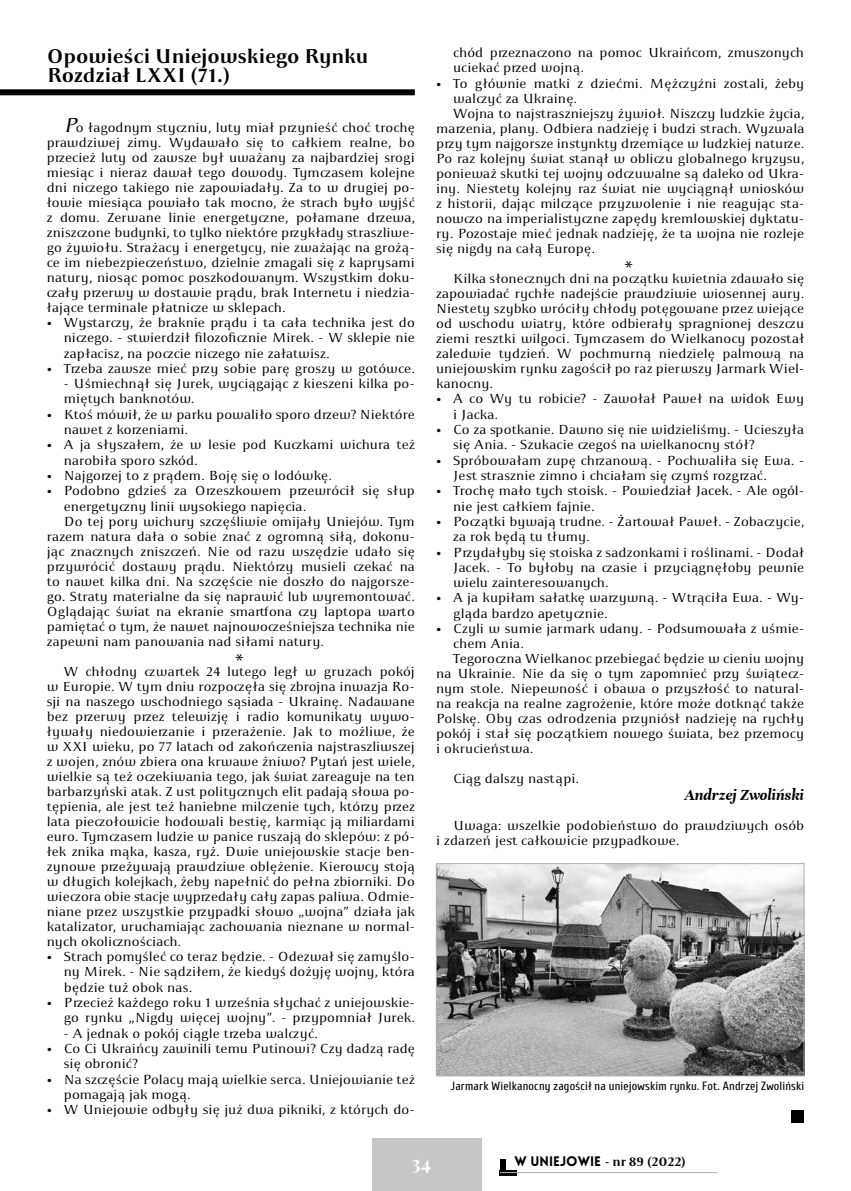
<style>
.page{position:relative;width:851px;height:1191px;background:#fff}
.page>*{position:absolute;margin:0;border:0;box-sizing:border-box;transform-origin:0 0}
.t1{font:700 21px/19.5px "Apolonia";color:#000}
.t2{font:700 19.5px "Playfair Display";color:#fff}
.t3{font:19.5px "Apolonia";color:#000}
.t4{font:italic 700 16.5px "Unna";letter-spacing:-.005em;color:#000}
.t5{font:13.8px/15px "Apolonia";letter-spacing:.005em;color:#000}
.t6{font:13.8px "Apolonia";letter-spacing:.025em;color:#000}
.t7{font:700 13.5px "Apolonia";color:#000}
.t8{font:12px "Cuprum";letter-spacing:.015em;color:#000}
.s1{font-style:italic;font-size:21px}
.s2{font-family:"Lovelo";font-weight:900}
</style>
<div class="page">
<div style="left:372px;top:1138px;width:110px;height:53px;background:#c6c6c6"></div>
<div style="left:500px;top:1159px;width:5px;height:12px;background:#000"></div>
<div style="left:500px;top:1170px;width:17px;height:5px;background:#000"></div>
<hr style="left:500px;top:1172px;width:217px;height:1px;background:#b3b2b2">
<div style="left:791px;top:1110px;width:13px;height:13px;background:#000"></div>
<div style="left:0;top:89px;width:415px;height:6px;background:#000"></div>
<img style="left:438px;top:865px;width:364px;height:209px">
<div style="left:436px;top:863px;width:368px;height:213px;border:1px solid #b3b2b2"></div>
<h1 class="t1" style="left:47px;top:46px;width:323px">Opowieści Uniejowskiego Rynku<br>Rozdział LXXI (71.)</h1>
<p class="t5" style="left:47px;top:120px;width:369px;text-align:justify;text-indent:17px"><span class="s1">P</span>o łagodnym styczniu, luty miał przynieść choć trochę prawdziwej zimy. Wydawało się to całkiem realne, bo przecież luty od zawsze był uważany za najbardziej srogi miesiąc i nieraz dawał tego dowody. Tymczasem kolejne dni niczego takiego nie zapowiadały. Za to w drugiej po&shy;łowie miesiąca powiało tak mocno, że strach było wyjść z domu. Zerwane linie energetyczne, połamane drzewa, zniszczone budynki, to tylko niektóre przykłady straszliwe&shy;go żywiołu. Strażacy i energetycy, nie zważając na grożą&shy;ce im niebezpieczeństwo, dzielnie zmagali się z kaprysami natury, niosąc pomoc poszkodowanym. Wszystkim doku&shy;czały przerwy w dostawie prądu, brak Internetu i niedzia&shy;łające terminale płatnicze w sklepach.</p>
<p class="t5" style="left:64px;top:315px;width:352px;text-align:justify;text-indent:-17px">• Wystarczy, że braknie prądu i ta cała technika jest do niczego. - stwierdził filozoficznie Mirek. - W sklepie nie zapłacisz, na poczcie niczego nie załatwisz.</p>
<p class="t5" style="left:47px;top:361px;width:369px">• Trzeba zawsze mieć przy sobie parę groszy w gotówce.</p>
<p class="t5" style="left:64px;top:376px;width:352px">- Uśmiechnął się Jurek, wyciągając z kieszeni kilka po&shy;miętych banknotów.</p>
<p class="t5" style="left:64px;top:407px;width:352px;text-indent:-17px">• Ktoś mówił, że w parku powaliło sporo drzew? Niektóre nawet z korzeniami.</p>
<p class="t5" style="left:64px;top:437px;width:352px;text-indent:-17px">• A ja słyszałem, że w lesie pod Kuczkami wichura też narobiła sporo szkód.</p>
<p class="t5" style="left:47px;top:468px;width:286px">• Najgorzej to z prądem. Boję się o lodówkę.</p>
<p class="t5" style="left:47px;top:483px;width:369px">• Podobno gdzieś za Orzeszkowem przewrócił się słup</p>
<p class="t5" style="left:64px;top:499px;width:244px">energetyczny linii wysokiego napięcia.</p>
<p class="t5" style="left:64px;top:514px;width:352px">Do tej pory wichury szczęśliwie omijały Uniejów. Tym</p>
<p class="t5" style="left:47px;top:529px;width:369px">razem natura dała o sobie znać z ogromną siłą, dokonu-</p>
<p class="t5" style="left:47px;top:544px;width:369px">jąc znacznych zniszczeń. Nie od razu wszędzie udało się</p>
<p class="t5" style="left:47px;top:559px;width:369px">przywrócić dostawy prądu. Niektórzy musieli czekać na</p>
<p class="t5" style="left:47px;top:574px;width:369px">to nawet kilka dni. Na szczęście nie doszło do najgorsze-</p>
<p class="t5" style="left:47px;top:589px;width:369px">go. Straty materialne da się naprawić lub wyremontować.</p>
<p class="t5" style="left:47px;top:604px;width:369px">Oglądając świat na ekranie smartfona czy laptopa warto</p>
<p class="t5" style="left:47px;top:619px;width:369px">pamiętać o tym, że nawet najnowocześniejsza technika nie</p>
<p class="t5" style="left:47px;top:634px;width:278px">zapewni nam panowania nad siłami natury.</p>
<h2 class="t3" style="left:235px;top:648px;width:9px">*</h2>
<p class="t5" style="left:47px;top:664px;width:369px;text-align:justify;text-indent:17px">W chłodny czwartek 24 lutego legł w gruzach pokój w Europie. W tym dniu rozpoczęła się zbrojna inwazja Ro&shy;sji na naszego wschodniego sąsiada - Ukrainę. Nadawane bez przerwy przez telewizję i radio komunikaty wywo&shy;ływały niedowierzanie i przerażenie. Jak to możliwe, że w XXI wieku, po 77 latach od zakończenia najstraszliwszej z wojen, znów zbiera ona krwawe żniwo? Pytań jest wiele, wielkie są też oczekiwania tego, jak świat zareaguje na ten barbarzyński atak. Z ust politycznych elit padają słowa po&shy;tępienia, ale jest też haniebne milczenie tych, którzy przez lata pieczołowicie hodowali bestię, karmiąc ją miliardami euro. Tymczasem ludzie w panice ruszają do sklepów: z pó&shy;łek znika mąka, kasza, ryż. Dwie uniejowskie stacje ben&shy;zynowe przeżywają prawdziwe oblężenie. Kierowcy stoją w długich kolejkach, żeby napełnić do pełna zbiorniki. Do wieczora obie stacje wyprzedały cały zapas paliwa. Odmie&shy;niane przez wszystkie przypadki słowo „wojna” działa jak katalizator, uruchamiając zachowania nieznane w normal&shy;nych okolicznościach.</p>
<p class="t5" style="left:64px;top:949px;width:352px;text-align:justify;text-indent:-17px">• Strach pomyśleć co teraz będzie. - Odezwał się zamyślo&shy;ny Mirek. - Nie sądziłem, że kiedyś dożyję wojny, która będzie tuż obok nas.</p>
<p class="t5" style="left:47px;top:995px;width:369px;text-align:right">• Przecież każdego roku 1 września słychać z uniejowskie&shy;go rynku „Nigdy więcej wojny”. - przypomniał Jurek.</p>
<p class="t5" style="left:64px;top:1025px;width:256px">- A jednak o pokój ciągle trzeba walczyć.</p>
<p class="t5" style="left:64px;top:1040px;width:352px;text-indent:-17px">• Co Ci Ukraińcy zawinili temu Putinowi? Czy dadzą radę się obronić?</p>
<p class="t5" style="left:64px;top:1071px;width:352px;text-indent:-17px">• Na szczęście Polacy mają wielkie serca. Uniejowianie też pomagają jak mogą.</p>
<p class="t5" style="left:47px;top:1102px;width:369px">• W Uniejowie odbyły się już dwa pikniki, z których do-</p>
<p class="t5" style="left:453px;top:45px;width:352px">chód przeznaczono na pomoc Ukraińcom, zmuszonych uciekać przed wojną.</p>
<p class="t5" style="left:436px;top:76px;width:369px">• To głównie matki z dziećmi. Mężczyźni zostali, żeby</p>
<p class="t5" style="left:453px;top:91px;width:125px">walczyć za Ukrainę.</p>
<p class="t5" style="left:453px;top:106px;width:352px">Wojna to najstraszniejszy żywioł. Niszczy ludzkie życia,</p>
<p class="t5" style="left:436px;top:121px;width:369px">marzenia, plany. Odbiera nadzieję i budzi strach. Wyzwala</p>
<p class="t5" style="left:436px;top:136px;width:369px">przy tym najgorsze instynkty drzemiące w ludzkiej naturze.</p>
<p class="t5" style="left:436px;top:151px;width:369px">Po raz kolejny świat stanął w obliczu globalnego kryzysu,</p>
<p class="t5" style="left:436px;top:166px;width:369px">ponieważ skutki tej wojny odczuwalne są daleko od Ukra-</p>
<p class="t5" style="left:436px;top:181px;width:369px">iny. Niestety kolejny raz świat nie wyciągnął wniosków</p>
<p class="t5" style="left:436px;top:196px;width:369px">z historii, dając milczące przyzwolenie i nie reagując sta-</p>
<p class="t5" style="left:436px;top:211px;width:369px">nowczo na imperialistyczne zapędy kremlowskiej dyktatu-</p>
<p class="t5" style="left:436px;top:226px;width:369px">ry. Pozostaje mieć jednak nadzieję, że ta wojna nie rozleje</p>
<p class="t5" style="left:436px;top:241px;width:160px">się nigdy na całą Europę.</p>
<h2 class="t3" style="left:624px;top:256px;width:9px">*</h2>
<p class="t5" style="left:436px;top:271px;width:369px;text-align:justify;text-indent:17px">Kilka słonecznych dni na początku kwietnia zdawało się zapowiadać rychłe nadejście prawdziwie wiosennej aury.<br>Niestety szybko wróciły chłody potęgowane przez wiejące od wschodu wiatry, które odbierały spragnionej deszczu ziemi resztki wilgoci. Tymczasem do Wielkanocy pozostał zaledwie tydzień. W pochmurną niedzielę palmową na uniejowskim rynku zagościł po raz pierwszy Jarmark Wiel&shy;kanocny.</p>
<p class="t5" style="left:453px;top:391px;width:352px;text-indent:-17px">• A co Wy tu robicie? - Zawołał Paweł na widok Ewy i Jacka.</p>
<p class="t5" style="left:453px;top:422px;width:352px;text-indent:-17px">• Co za spotkanie. Dawno się nie widzieliśmy. - Ucieszyła się Ania. - Szukacie czegoś na wielkanocny stół?</p>
<p class="t5" style="left:453px;top:453px;width:352px;text-indent:-17px">• Spróbowałam zupę chrzanową. - Pochwaliła się Ewa. -<br>Jest strasznie zimno i chciałam się czymś rozgrzać.</p>
<p class="t5" style="left:453px;top:483px;width:352px;text-indent:-17px">• Trochę mało tych stoisk. - Powiedział Jacek. - Ale ogól&shy;nie jest całkiem fajnie.</p>
<p class="t5" style="left:453px;top:514px;width:352px;text-indent:-17px">• Początki bywają trudne. - Żartował Paweł. - Zobaczycie, za rok będą tu tłumy.</p>
<p class="t5" style="left:453px;top:544px;width:352px;text-align:justify;text-indent:-17px">• Przydałyby się stoiska z sadzonkami i roślinami. - Dodał Jacek. - To byłoby na czasie i przyciągnęłoby pewnie wielu zainteresowanych.</p>
<p class="t5" style="left:453px;top:590px;width:352px;text-indent:-17px">• A ja kupiłam sałatkę warzywną. - Wtrąciła Ewa. - Wy&shy;gląda bardzo apetycznie.</p>
<p class="t5" style="left:436px;top:621px;width:369px">• Czyli w sumie jarmark udany. - Podsumowała z uśmie-</p>
<p class="t5" style="left:453px;top:636px;width:72px">chem Ania.</p>
<p class="t5" style="left:453px;top:651px;width:352px">Tegoroczna Wielkanoc przebiegać będzie w cieniu wojny</p>
<p class="t5" style="left:436px;top:666px;width:369px">na Ukrainie. Nie da się o tym zapomnieć przy świątecz-</p>
<p class="t5" style="left:436px;top:681px;width:369px">nym stole. Niepewność i obawa o przyszłość to natural-</p>
<p class="t5" style="left:436px;top:696px;width:369px">na reakcja na realne zagrożenie, które może dotknąć także</p>
<p class="t5" style="left:436px;top:711px;width:369px">Polskę. Oby czas odrodzenia przyniósł nadzieję na rychły</p>
<p class="t5" style="left:436px;top:726px;width:369px">pokój i stał się początkiem nowego świata, bez przemocy</p>
<p class="t6" style="left:436px;top:740px;width:99px">i okrucieństwa.</p>
<p class="t5" style="left:453px;top:771px;width:127px">Ciąg dalszy nastąpi.</p>
<p class="t4" style="left:684px;top:785px;width:121px">Andrzej Zwoliński</p>
<p class="t5" style="left:436px;top:818px;width:369px;text-indent:17px">Uwaga: wszelkie podobieństwo do prawdziwych osób i zdarzeń jest całkowicie przypadkowe.</p>
<p class="t8" style="left:451px;top:1077px;width:355px">Jarmark Wielkanocny zagościł na uniejowskim rynku. Fot. Andrzej Zwoliński</p>
<h2 class="t2" style="left:411px;top:1147px;width:22px">34</h2>
<p class="t7" style="left:514px;top:1153px;width:173px"><span class="s2">w Uniejowie</span> - nr 89 (2022)</p>
</div>
